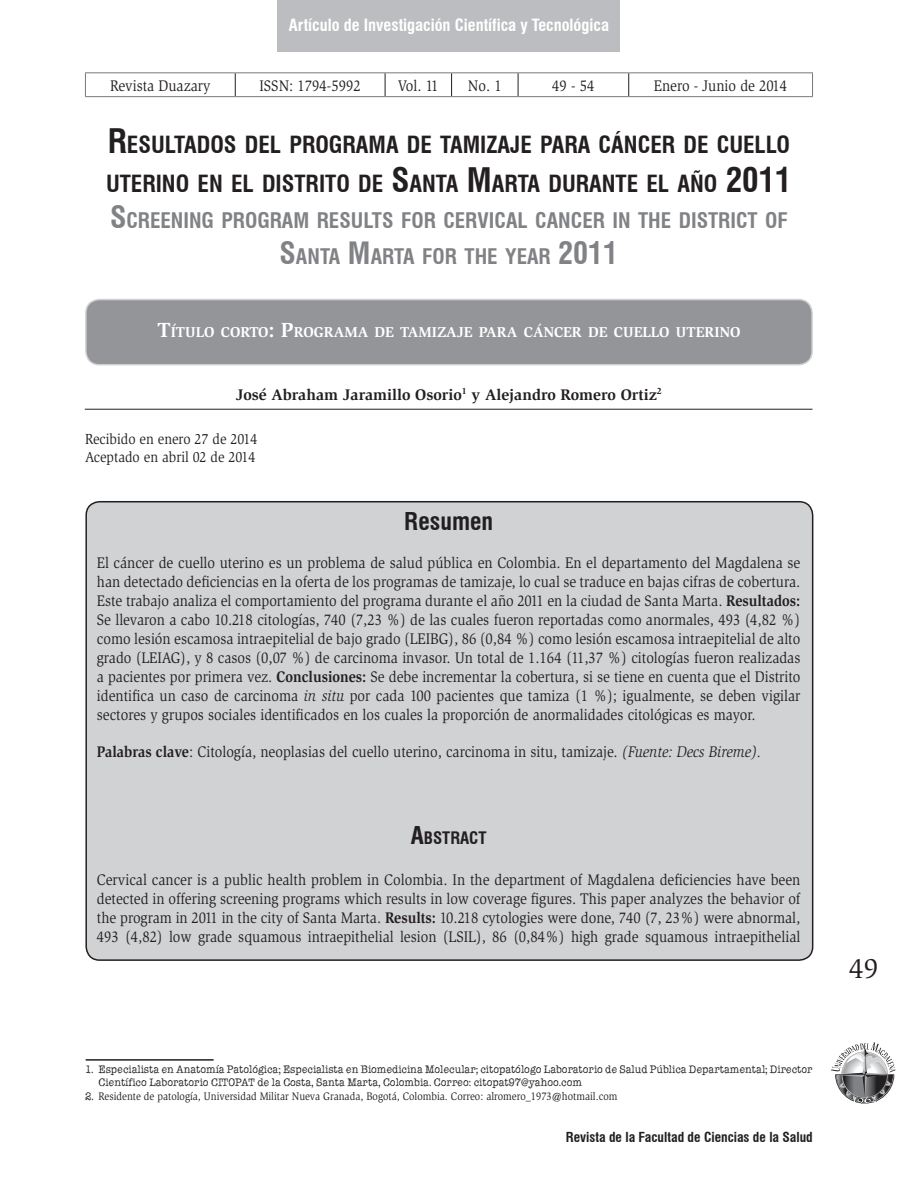
<style>
.page{position:relative;width:915px;height:1191px;background:#fff}
.page>*{position:absolute;margin:0;border:0;box-sizing:border-box;transform-origin:0 0}
.t1{font:28.5px "Slimbach";color:#231f20}
.t2{font:700 condensed 24px "Swiss 721 BT";color:#231f20}
.t3{font:700 condensed 23.1px/39.6px "Swiss 721 BT";color:#231f20}
.t4{font:700 condensed 21px/36px "Swiss 721 BT";color:#808285;text-align:center}
.t5{font:700 condensed 16.8px "Swiss 721 BT";color:#231f20}
.t6{font:700 condensed 16.5px "Swiss 721 BT";color:#fff}
.t7{font:15.75px/18.9px "Slimbach";color:#231f20;text-align:justify;scale:.9 1}
.t8{font:700 15.75px "Slimbach";color:#231f20}
.t9{font:15px/18px "Slimbach";color:#231f20;scale:.9 1}
.t10{font:700 14.7px "Slimbach";color:#fff}
.t11{font:condensed 13.5px "Swiss 721 BT";color:#231f20}
.t12{font:700 condensed 13.5px "Swiss 721 BT";color:#231f20}
.t13{font:11.25px/13.5px "Ice Age D";color:#231f20;scale:.9 1}
.t14{font:11.25px "Slimbach";color:#231f20;scale:.9 1}
.s1{font-size:33px}
.s2{font-size:30px}
.s3{font-size:21px}
.s4{font-weight:700}
.s5{font-style:italic}
.s6{font-size:24px}
.s7{font-family:"Ice Age D"}
</style>
<div class="page">
<svg style="left:831px;top:1042px;width:64px;height:61px"></svg>
<div style="left:277px;top:0;width:343px;height:51px;background:#bcbdc0"></div>
<svg style="left:235px;top:73px;width:1px;height:23px"></svg>
<svg style="left:384px;top:73px;width:1px;height:23px"></svg>
<svg style="left:451px;top:73px;width:1px;height:23px"></svg>
<svg style="left:517px;top:73px;width:1px;height:23px"></svg>
<svg style="left:628px;top:73px;width:1px;height:23px"></svg>
<hr style="left:85px;top:72px;width:150px;height:1px;background:#76787b">
<svg style="left:85px;top:73px;width:1px;height:23px"></svg>
<hr style="left:235px;top:72px;width:150px;height:1px;background:#76787b">
<hr style="left:385px;top:72px;width:66px;height:1px;background:#76787b">
<hr style="left:451px;top:72px;width:67px;height:1px;background:#76787b">
<hr style="left:518px;top:72px;width:110px;height:1px;background:#76787b">
<hr style="left:628px;top:72px;width:184px;height:1px;background:#76787b">
<hr style="left:85px;top:96px;width:150px;height:1px;background:#76787b">
<hr style="left:235px;top:96px;width:150px;height:1px;background:#76787b">
<hr style="left:385px;top:96px;width:66px;height:1px;background:#76787b">
<hr style="left:451px;top:96px;width:67px;height:1px;background:#76787b">
<hr style="left:518px;top:96px;width:110px;height:1px;background:#76787b">
<hr style="left:628px;top:96px;width:184px;height:1px;background:#76787b">
<hr style="left:86px;top:1059px;width:127px;height:1px;background:#231f20">
<div style="left:86px;top:502px;width:726px;height:458px;background:#d1d2d4;border-radius:14px"></div>
<div style="left:85px;top:501px;width:728px;height:460px;border:2px solid #231f20;border-radius:14px"></div>
<hr style="left:85px;top:409px;width:727px;height:1px;background:#231f20">
<div style="left:86px;top:299px;width:725px;height:66px;background:#939598;border-radius:14px"></div>
<div style="left:85px;top:299px;width:727px;height:66px;border:2px solid #d1d2d4;border-radius:14px"></div>
<p class="t6" style="left:289px;top:15px;width:321px">Artículo de Investigación Científica y Tecnológica</p>
<p class="t7" style="left:110px;top:76px;width:113px">Revista Duazary</p>
<p class="t7" style="left:259px;top:76px;width:114px">ISSN: 1794-5992</p>
<p class="t7" style="left:398px;top:76px;width:47px">Vol. 11</p>
<p class="t7" style="left:467px;top:76px;width:39px">No. 1</p>
<p class="t7" style="left:552px;top:76px;width:48px">49 - 54</p>
<p class="t7" style="left:653px;top:76px;width:150px">Enero - Junio de 2014</p>
<p class="t11" style="left:302px;top:80px;width:294px">José Abraham Jaramillo Osorio y Alejandro Romero Ortiz</p>
<h3 class="t3" style="left:106px;top:124px;width:687px"><span class="s1">R</span>ESULTADOS DEL PROGRAMA DE TAMIZAJE PARA CÁNCER DE CUELLO<br>UTERINO EN EL DISTRITO DE <span class="s1">S</span>ANTA <span class="s1">M</span>ARTA DURANTE EL AÑO <span class="s1">2011</span></h3>
<h3 class="t4" style="left:110px;top:203px;width:679px"><span class="s2">S</span>CREENING PROGRAM RESULTS FOR CERVICAL CANCER IN THE DISTRICT OF<br><span class="s2">S</span>ANTA <span class="s2">M</span>ARTA FOR THE YEAR <span class="s2">2011</span></h3>
<p class="t10" style="left:157px;top:324px;width:584px"><span class="s3">T</span>ÍTULO CORTO<span class="s3">: P</span>ROGRAMA DE TAMIZAJE PARA CÁNCER DE CUELLO UTERINO</p>
<p class="t8" style="left:236px;top:385px;width:427px">José Abraham Jaramillo Osorio<sup>1</sup> y Alejandro Romero Ortiz<sup>2</sup></p>
<p class="t9" style="left:85px;top:430px;width:193px">Recibido en enero 27 de 2014<br>Aceptado en abril 02 de 2014</p>
<h2 class="t2" style="left:404px;top:507px;width:90px">Resumen</h2>
<p class="t7" style="left:97px;top:553px;width:783px">El cáncer de cuello uterino es un problema de salud pública en Colombia. En el departamento del Magdalena se han detectado deficiencias en la oferta de los programas de tamizaje, lo cual se traduce en bajas cifras de cobertura.<br>Este trabajo analiza el comportamiento del programa durante el año 2011 en la ciudad de Santa Marta. <span class="s4">Resultados:<br></span>Se llevaron a cabo 10.218 citologías, 740 (7,23 %) de las cuales fueron reportadas como anormales, 493 (4,82 %) como lesión escamosa intraepitelial de bajo grado (LEIBG), 86 (0,84 %) como lesión escamosa intraepitelial de alto grado (LEIAG), y 8 casos (0,07 %) de carcinoma invasor. Un total de 1.164 (11,37 %) citologías fueron realizadas a pacientes por primera vez. <span class="s4">Conclusiones:</span> Se debe incrementar la cobertura, si se tiene en cuenta que el Distrito identifica un caso de carcinoma <span class="s5">in situ</span> por cada 100 pacientes que tamiza (1 %); igualmente, se deben vigilar sectores y grupos sociales identificados en los cuales la proporción de anormalidades citológicas es mayor.</p>
<p class="t7" style="left:97px;top:742px;width:739px"><span class="s4">Palabras clave</span>: Citología, neoplasias del cuello uterino, carcinoma in situ, tamizaje. <span class="s5">(Fuente: Decs Bireme).</span></p>
<p class="t5" style="left:410px;top:828px;width:77px"><span class="s6">A</span>BSTRACT</p>
<p class="t7" style="left:97px;top:870px;width:783px">Cervical cancer is a public health problem in Colombia. In the department of Magdalena deficiencies have been detected in offering screening programs which results in low coverage figures. This paper analyzes the behavior of the program in 2011 in the city of Santa Marta. <span class="s4">Results:</span> 10.218 cytologies were done, 740 (7, 23%) were abnormal, 493 (4,82) low grade squamous intraepithelial lesion (LSIL), 86 (0,84%) high grade squamous intraepithelial</p>
<p class="t13" style="left:99px;top:1062px;width:794px;text-indent:-13px">1. Especialista en Anatomía Patológica; Especialista en Biomedicina Molecular; citopatólogo Laboratorio de Salud Pública Departamental; Director<br>Científico Laboratorio CITOPAT de la Costa, Santa Marta, Colombia. Correo: citopat97@yahoo.com</p>
<p class="t14" style="left:85px;top:1089px;width:593px"><span class="s7">2.</span> Residente de patología, Universidad Militar Nueva Granada, Bogotá, Colombia. Correo: alromero_1973@hotmail.com</p>
<p class="t12" style="left:565px;top:1129px;width:248px">Revista de la Facultad de Ciencias de la Salud</p>
<h1 class="t1" style="left:848px;top:952px;width:31px">49</h1>
</div>
